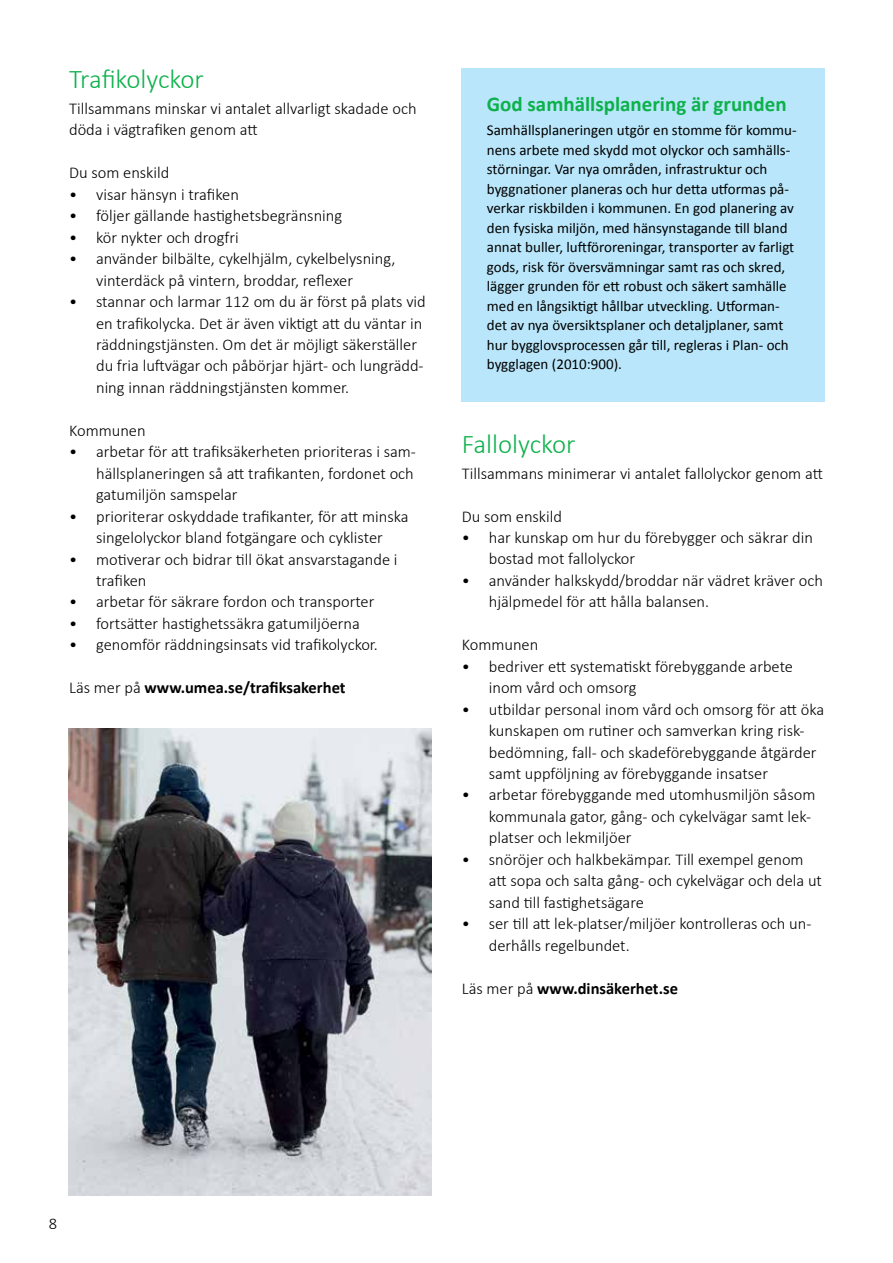
<style>
.page{position:relative;width:893px;height:1263px;background:#fff}
.page>*{position:absolute;margin:0;border:0;box-sizing:border-box;transform-origin:0 0}
.t1{font:300 27px "Calibri";color:#0db14b}
.t2{font:700 21px "Calibri";color:#0db14b}
.t3{font:300 16.5px/21.5px "Calibri";color:#000}
.t4{font:700 16.5px "Calibri";color:#000}
.t5{font:15px/19.5px "Calibri";color:#000}
.s1{font-weight:300}
</style>
<div class="page">
<div style="left:462px;top:68px;width:363px;height:334px;background:#b9e6fa"></div>
<img style="left:68px;top:729px;width:364px;height:466px">
<h1 class="t1" style="left:69px;top:63px;width:136px">Trafikolyckor</h1>
<p class="t3" style="left:69px;top:98px;width:349px">Tillsammans minskar vi antalet allvarligt skadade och döda i vägtrafiken genom att</p>
<p class="t3" style="left:69px;top:162px;width:102px">Du som enskild</p>
<p class="t3" style="left:69px;top:183px;width:171px">• visar hänsyn i trafiken</p>
<p class="t3" style="left:69px;top:205px;width:275px">• följer gällande hastighetsbegränsning</p>
<p class="t3" style="left:69px;top:226px;width:171px">• kör nykter och drogfri</p>
<p class="t3" style="left:96px;top:248px;width:301px;text-indent:-27px">• använder bilbälte, cykelhjälm, cykelbelysning, vinterdäck på vintern, broddar, reflexer</p>
<p class="t3" style="left:96px;top:291px;width:331px;text-indent:-27px">• stannar och larmar 112 om du är först på plats vid en trafikolycka. Det är även viktigt att du väntar in räddningstjänsten. Om det är möjligt säkerställer du fria luftvägar och påbörjar hjärt- och lungrädd&shy;ning innan räddningstjänsten kommer.</p>
<p class="t3" style="left:69px;top:419px;width:78px">Kommunen</p>
<p class="t3" style="left:96px;top:441px;width:321px;text-indent:-27px">• arbetar för att trafiksäkerheten prioriteras i sam&shy;hällsplaneringen så att trafikanten, fordonet och gatumiljön samspelar</p>
<p class="t3" style="left:69px;top:505px;width:341px;text-align:center">• prioriterar oskyddade trafikanter, för att minska singelolyckor bland fotgängare och cyklister</p>
<p class="t3" style="left:96px;top:548px;width:303px;text-indent:-27px">• motiverar och bidrar till ökat ansvarstagande i trafiken</p>
<p class="t3" style="left:69px;top:591px;width:307px">• arbetar för säkrare fordon och transporter</p>
<p class="t3" style="left:69px;top:612px;width:292px">• fortsätter hastighetssäkra gatumiljöerna</p>
<p class="t3" style="left:69px;top:634px;width:310px">• genomför räddningsinsats vid trafikolyckor.</p>
<p class="t4" style="left:69px;top:677px;width:278px"><span class="s1">Läs mer på</span> www.umea.se/trafiksakerhet</p>
<p class="t2" style="left:487px;top:91px;width:301px">God samhällsplanering är grunden</p>
<p class="t5" style="left:487px;top:120px;width:311px">Samhällsplaneringen utgör en stomme för kommu&shy;nens arbete med skydd mot olyckor och samhälls&shy;störningar. Var nya områden, infrastruktur och byggnationer planeras och hur detta utformas på&shy;verkar riskbilden i kommunen. En god planering av den fysiska miljön, med hänsynstagande till bland annat buller, luftföroreningar, transporter av farligt gods, risk för översvämningar samt ras och skred, lägger grunden för ett robust och säkert samhälle med en långsiktigt hållbar utveckling. Utforman&shy;det av nya översiktsplaner och detaljplaner, samt hur bygglovsprocessen går till, regleras i Plan- och bygglagen (2010:900).</p>
<h1 class="t1" style="left:462px;top:427px;width:115px">Fallolyckor</h1>
<p class="t3" style="left:462px;top:462px;width:363px">Tillsammans minimerar vi antalet fallolyckor genom att</p>
<p class="t3" style="left:462px;top:505px;width:102px">Du som enskild</p>
<p class="t3" style="left:489px;top:527px;width:326px;text-indent:-27px">• har kunskap om hur du förebygger och säkrar din bostad mot fallolyckor</p>
<p class="t3" style="left:489px;top:569px;width:336px;text-indent:-27px">• använder halkskydd/broddar när vädret kräver och hjälpmedel för att hålla balansen.</p>
<p class="t3" style="left:462px;top:634px;width:78px">Kommunen</p>
<p class="t3" style="left:489px;top:655px;width:306px;text-indent:-27px">• bedriver ett systematiskt förebyggande arbete inom vård och omsorg</p>
<p class="t3" style="left:489px;top:698px;width:337px;text-indent:-27px">• utbildar personal inom vård och omsorg för att öka kunskapen om rutiner och samverkan kring risk&shy;bedömning, fall- och skadeförebyggande åtgärder samt uppföljning av förebyggande insatser</p>
<p class="t3" style="left:489px;top:784px;width:328px;text-indent:-27px">• arbetar förebyggande med utomhusmiljön såsom kommunala gator, gång- och cykelvägar samt lek&shy;platser och lekmiljöer</p>
<p class="t3" style="left:489px;top:848px;width:335px;text-indent:-27px">• snöröjer och halkbekämpar. Till exempel genom att sopa och salta gång- och cykelvägar och dela ut sand till fastighetsägare</p>
<p class="t3" style="left:489px;top:913px;width:324px;text-indent:-27px">• ser till att lek-platser/miljöer kontrolleras och un&shy;derhålls regelbundet.</p>
<p class="t4" style="left:462px;top:977px;width:218px"><span class="s1">Läs mer på</span> www.dinsäkerhet.se</p>
<p class="t3" style="left:49px;top:1212px;width:10px">8</p>
</div>
